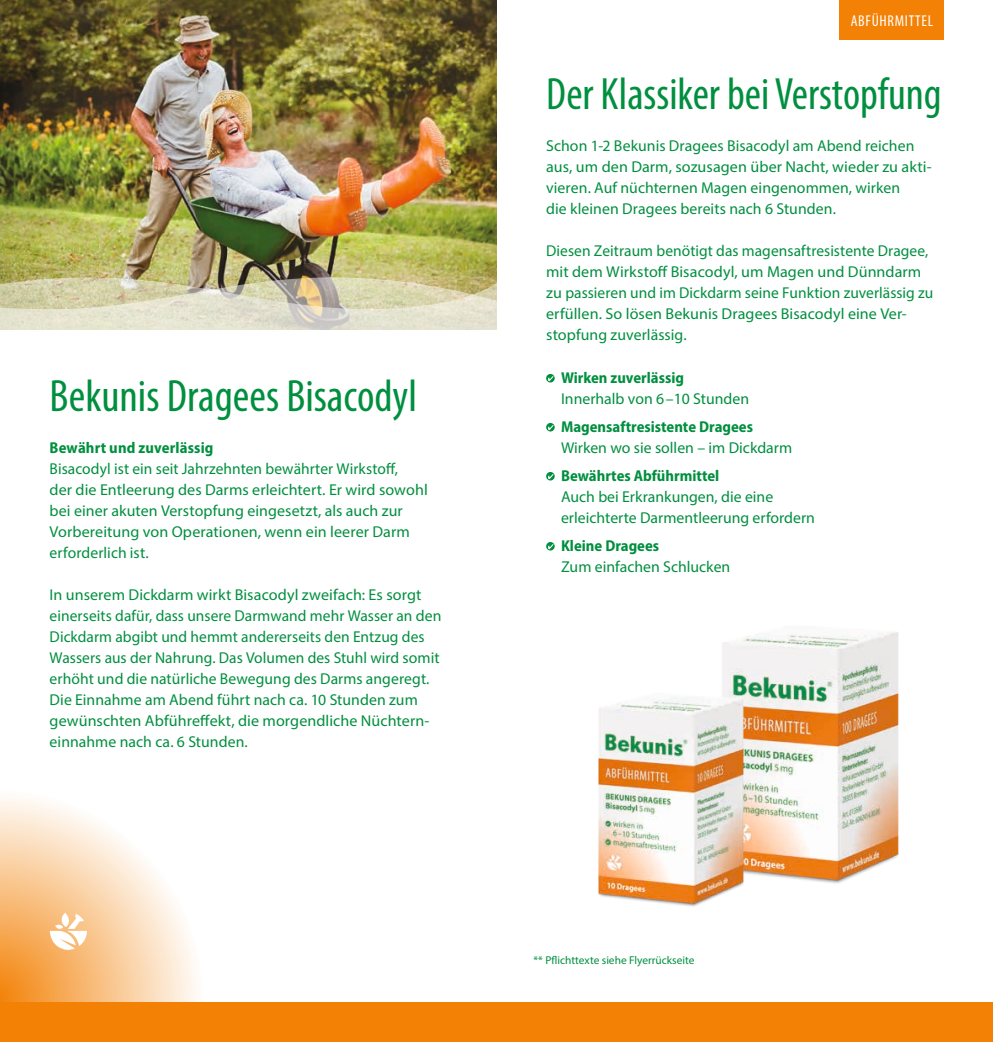
<style>
.page{position:relative;width:993px;height:1042px;background:#fff}
.page>*{position:absolute;margin:0;border:0;box-sizing:border-box;transform-origin:0 0}
.t1{font:condensed 45.5px "Myriad Pro";color:#008f3f}
.t2{font:15.75px/21px "Myriad Pro";letter-spacing:.005em;color:#008f3f}
.t3{font:700 semi-condensed 15.75px "Myriad Pro";color:#008f3f}
.t4{font:condensed 15.75px "Myriad Pro";letter-spacing:.045em;color:#fff}
.t5{font:11.38px "Myriad Pro";color:#008f3f}
</style>
<div class="page">
<img style="left:722px;top:632px;width:177px;height:252px">
<img style="left:598px;top:652px;width:193px;height:255px">
<img style="left:0;top:0;width:496px;height:277px">
<svg style="left:0;top:277px;width:497px;height:53px"></svg>
<svg style="left:0;top:797px;width:197px;height:205px"></svg>
<svg style="left:50px;top:913px;width:37px;height:37px"></svg>
<div style="left:0;top:1002px;width:992px;height:40px;background:#f38105"></div>
<div style="left:838px;top:0;width:105px;height:40px;background:#f38105"></div>
<div style="left:546px;top:374px;width:8px;height:8px;background:#008f3f;border-radius:50%"></div>
<svg style="left:548px;top:376px;width:5px;height:5px"></svg>
<div style="left:546px;top:423px;width:8px;height:8px;background:#008f3f;border-radius:50%"></div>
<svg style="left:548px;top:425px;width:5px;height:5px"></svg>
<div style="left:546px;top:472px;width:8px;height:8px;background:#008f3f;border-radius:50%"></div>
<svg style="left:548px;top:474px;width:5px;height:5px"></svg>
<div style="left:546px;top:542px;width:8px;height:8px;background:#008f3f;border-radius:50%"></div>
<svg style="left:548px;top:544px;width:5px;height:5px"></svg>
<h1 class="t1" style="left:50px;top:368px;width:369px">Bekunis Dragees Bisacodyl</h1>
<p class="t3" style="left:50px;top:437px;width:165px">Bewährt und zuverlässig</p>
<p class="t2" style="left:50px;top:457px;width:379px">Bisacodyl ist ein seit Jahrzehnten bewährter Wirkstoff,<br>der die Entleerung des Darms erleichtert. Er wird sowohl bei einer akuten Verstopfung eingesetzt, als auch zur Vorbereitung von Operationen, wenn ein leerer Darm erforderlich ist.</p>
<p class="t2" style="left:50px;top:583px;width:393px">In unserem Dickdarm wirkt Bisacodyl zweifach: Es sorgt einerseits dafür, dass unsere Darmwand mehr Wasser an den Dickdarm abgibt und hemmt andererseits den Entzug des Wassers aus der Nahrung. Das Volumen des Stuhl wird somit erhöht und die natürliche Bewegung des Darms angeregt.<br>Die Einnahme am Abend führt nach ca. 10 Stunden zum gewünschten Abführeffekt, die morgendliche Nüchtern&shy;einnahme nach ca. 6 Stunden.</p>
<p class="t4" style="left:850px;top:11px;width:84px">ABFÜHRMITTEL</p>
<h1 class="t1" style="left:546px;top:67px;width:397px">Der Klassiker bei Verstopfung</h1>
<p class="t2" style="left:546px;top:135px;width:386px">Schon 1-2 Bekunis Dragees Bisacodyl am Abend reichen aus, um den Darm, sozusagen über Nacht, wieder zu akti&shy;vieren. Auf nüchternen Magen eingenommen, wirken<br>die kleinen Dragees bereits nach 6 Stunden.</p>
<p class="t2" style="left:546px;top:240px;width:388px">Diesen Zeitraum benötigt das magensaftresistente Dragee, mit dem Wirkstoff Bisacodyl, um Magen und Dünndarm zu passieren und im Dickdarm seine Funktion zuverlässig zu erfüllen. So lösen Bekunis Dragees Bisacodyl eine Ver&shy;stopfung zuverlässig.</p>
<p class="t3" style="left:561px;top:367px;width:124px">Wirken zuverlässig</p>
<p class="t2" style="left:561px;top:387px;width:189px">Innerhalb von 6–10 Stunden</p>
<p class="t3" style="left:561px;top:416px;width:193px">Magensaftresistente Dragees</p>
<p class="t2" style="left:561px;top:436px;width:233px">Wirken wo sie sollen – im Dickdarm</p>
<p class="t3" style="left:561px;top:465px;width:160px">Bewährtes Abführmittel</p>
<p class="t2" style="left:561px;top:485px;width:255px">Auch bei Erkrankungen, die eine erleichterte Darmentleerung erfordern</p>
<p class="t3" style="left:561px;top:535px;width:100px">Kleine Dragees</p>
<p class="t2" style="left:561px;top:555px;width:171px">Zum einfachen Schlucken</p>
<p class="t5" style="left:533px;top:953px;width:163px">** Pflichttexte siehe Flyerrückseite</p>
</div>
